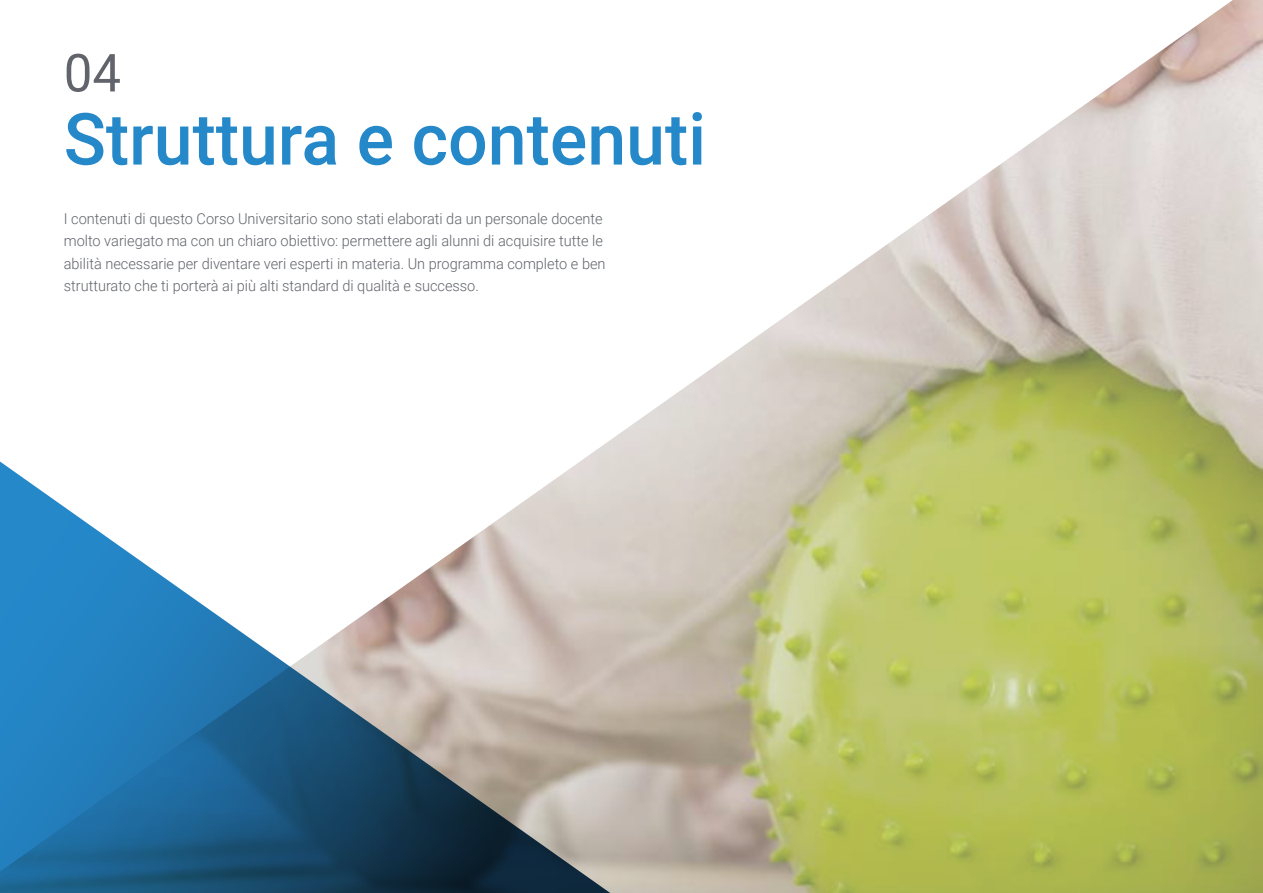
<style>
.page{position:relative;width:1263px;height:893px;background:#fff}
.page>*{position:absolute;margin:0;border:0;box-sizing:border-box;transform-origin:0 0}
.t1{font:500 72px "Roboto";color:#2488c9}
.t2{font:52.5px "Roboto";color:#61646a}
.t3{font:300 15px/22.5px "Roboto";color:#61646a}
</style>
<div class="page">
<img style="left:602px;top:0;width:661px;height:893px">
<svg style="left:0;top:446px;width:640px;height:447px"></svg>
<h2 class="t2" style="left:64px;top:36px;width:59px">04</h2>
<h1 class="t1" style="left:64px;top:89px;width:644px">Struttura e contenuti</h1>
<p class="t3" style="left:64px;top:207px;width:543px">I contenuti di questo Corso Universitario sono stati elaborati da un personale docente molto variegato ma con un chiaro obiettivo: permettere agli alunni di acquisire tutte le abilità necessarie per diventare veri esperti in materia. Un programma completo e ben strutturato che ti porterà ai più alti standard di qualità e successo.</p>
</div>
